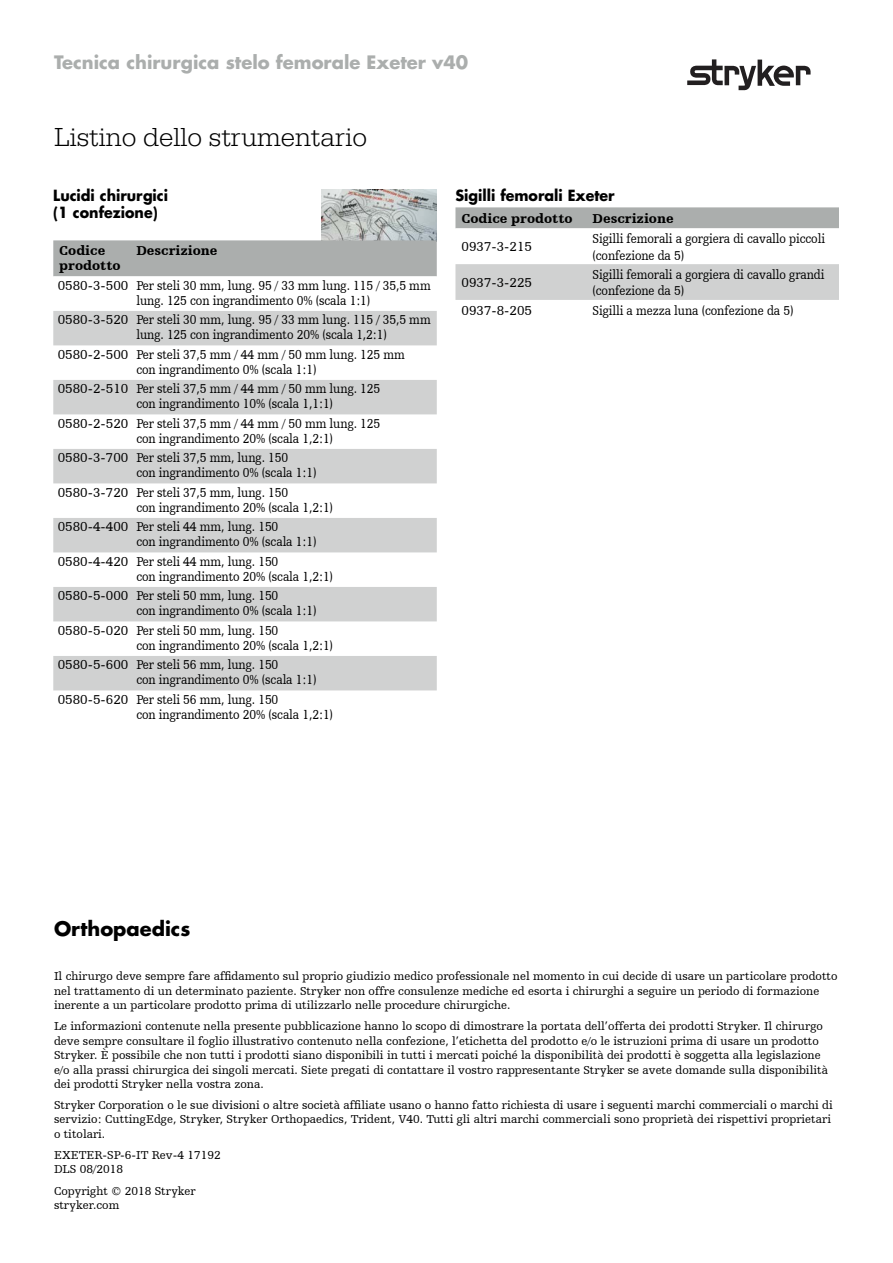
<style>
.page{position:relative;width:893px;height:1263px;background:#fff}
.page>*{position:absolute;margin:0;border:0;box-sizing:border-box;transform-origin:0 0}
.t1{font:300 27px "URW Egyptienne TOT";color:#000}
.t2{font:700 19.5px "Futura Std";color:#000}
.t3{font:700 18px "Futura Std";color:#abaead}
.t4{font:700 15px/16.5px "Futura Std";color:#000;scale:.95 1}
.t5{font:13.5px/15px "Humanist Slabserif 712 BT";letter-spacing:-.01em;color:#000}
.t6{font:13.5px/16.5px "Humanist Slabserif 712 BT";letter-spacing:-.01em;color:#000;scale:.9 1}
.t7{font:900 13.5px/15px "Humanist Slabserif 712 BT";color:#000}
.t8{font:12px/14.4px "Humanist Slabserif 712 BT";color:#000}
</style>
<div class="page">
<img style="left:322px;top:189px;width:115px;height:51px">
<svg style="left:687px;top:59px;width:124px;height:31px"></svg>
<div style="left:53px;top:240px;width:384px;height:36px;background:#abaead"></div>
<svg style="left:53px;top:276px;width:384px;height:415px"></svg>
<svg style="left:53px;top:311px;width:384px;height:379px;fill:#d0d1d1"></svg>
<svg style="left:455px;top:207px;width:384px;height:93px"></svg>
<h3 class="t3" style="left:54px;top:50px;width:416px">Tecnica chirurgica stelo femorale Exeter v40</h3>
<h1 class="t1" style="left:54px;top:121px;width:315px">Listino dello strumentario</h1>
<p class="t4" style="left:53px;top:187px;width:122px">Lucidi chirurgici (1 confezione)</p>
<p class="t7" style="left:59px;top:243px;width:63px">Codice prodotto</p>
<p class="t7" style="left:136px;top:243px;width:83px">Descrizione</p>
<p class="t5" style="left:136px;top:277px;width:296px;text-indent:-79px">0580-3-500 Per steli 30 mm, lung. 95 / 33 mm lung. 115 / 35,5 mm lung. 125 con ingrandimento 0% (scala 1:1)</p>
<p class="t5" style="left:136px;top:312px;width:296px;text-indent:-79px">0580-3-520 Per steli 30 mm, lung. 95 / 33 mm lung. 115 / 35,5 mm lung. 125 con ingrandimento 20% (scala 1,2:1)</p>
<p class="t5" style="left:136px;top:346px;width:270px;text-indent:-79px">0580-2-500 Per steli 37,5 mm / 44 mm / 50 mm lung. 125 mm con ingrandimento 0% (scala 1:1)</p>
<p class="t5" style="left:136px;top:381px;width:245px;text-indent:-79px">0580-2-510 Per steli 37,5 mm / 44 mm / 50 mm lung. 125 con ingrandimento 10% (scala 1,1:1)</p>
<p class="t5" style="left:136px;top:415px;width:245px;text-indent:-79px">0580-2-520 Per steli 37,5 mm / 44 mm / 50 mm lung. 125 con ingrandimento 20% (scala 1,2:1)</p>
<p class="t5" style="left:136px;top:450px;width:182px;text-indent:-79px">0580-3-700 Per steli 37,5 mm, lung. 150<br>con ingrandimento 0% (scala 1:1)</p>
<p class="t5" style="left:136px;top:484px;width:198px;text-indent:-79px">0580-3-720 Per steli 37,5 mm, lung. 150<br>con ingrandimento 20% (scala 1,2:1)</p>
<p class="t5" style="left:136px;top:519px;width:182px;text-indent:-79px">0580-4-400 Per steli 44 mm, lung. 150<br>con ingrandimento 0% (scala 1:1)</p>
<p class="t5" style="left:136px;top:553px;width:198px;text-indent:-79px">0580-4-420 Per steli 44 mm, lung. 150<br>con ingrandimento 20% (scala 1,2:1)</p>
<p class="t5" style="left:136px;top:588px;width:182px;text-indent:-79px">0580-5-000 Per steli 50 mm, lung. 150<br>con ingrandimento 0% (scala 1:1)</p>
<p class="t5" style="left:136px;top:622px;width:198px;text-indent:-79px">0580-5-020 Per steli 50 mm, lung. 150<br>con ingrandimento 20% (scala 1,2:1)</p>
<p class="t5" style="left:136px;top:657px;width:182px;text-indent:-79px">0580-5-600 Per steli 56 mm, lung. 150<br>con ingrandimento 0% (scala 1:1)</p>
<p class="t5" style="left:136px;top:691px;width:198px;text-indent:-79px">0580-5-620 Per steli 56 mm, lung. 150<br>con ingrandimento 20% (scala 1,2:1)</p>
<p class="t4" style="left:455px;top:187px;width:169px">Sigilli femorali Exeter</p>
<p class="t7" style="left:461px;top:211px;width:113px">Codice prodotto</p>
<p class="t7" style="left:593px;top:211px;width:83px">Descrizione</p>
<p class="t5" style="left:461px;top:239px;width:72px">0937-3-215</p>
<p class="t6" style="left:593px;top:230px;width:260px">Sigilli femorali a gorgiera di cavallo piccoli (confezione da 5)</p>
<p class="t5" style="left:461px;top:275px;width:72px">0937-3-225</p>
<p class="t6" style="left:593px;top:266px;width:259px">Sigilli femorali a gorgiera di cavallo grandi (confezione da 5)</p>
<p class="t5" style="left:461px;top:302px;width:72px">0937-8-205</p>
<p class="t6" style="left:593px;top:302px;width:225px">Sigilli a mezza luna (confezione da 5)</p>
<h2 class="t2" style="left:54px;top:916px;width:138px">Orthopaedics</h2>
<p class="t8" style="left:54px;top:969px;width:785px">Il chirurgo deve sempre fare affidamento sul proprio giudizio medico professionale nel momento in cui decide di usare un particolare prodotto nel trattamento di un determinato paziente. Stryker non offre consulenze mediche ed esorta i chirurghi a seguire un periodo di formazione inerente a un particolare prodotto prima di utilizzarlo nelle procedure chirurgiche.</p>
<p class="t8" style="left:54px;top:1019px;width:775px">Le informazioni contenute nella presente pubblicazione hanno lo scopo di dimostrare la portata dell’offerta dei prodotti Stryker. Il chirurgo deve sempre consultare il foglio illustrativo contenuto nella confezione, l’etichetta del prodotto e/o le istruzioni prima di usare un prodotto Stryker. È possibile che non tutti i prodotti siano disponibili in tutti i mercati poiché la disponibilità dei prodotti è soggetta alla legislazione e/o alla prassi chirurgica dei singoli mercati. Siete pregati di contattare il vostro rappresentante Stryker se avete domande sulla disponibilità dei prodotti Stryker nella vostra zona.</p>
<p class="t8" style="left:54px;top:1098px;width:780px">Stryker Corporation o le sue divisioni o altre società affiliate usano o hanno fatto richiesta di usare i seguenti marchi commerciali o marchi di servizio: CuttingEdge, Stryker, Stryker Orthopaedics, Trident, V40. Tutti gli altri marchi commerciali sono proprietà dei rispettivi proprietari o titolari.</p>
<p class="t8" style="left:54px;top:1147px;width:168px">EXETER-SP-6-IT Rev-4 17192<br>DLS 08/2018</p>
<p class="t8" style="left:54px;top:1183px;width:143px">Copyright © 2018 Stryker stryker.com</p>
</div>
